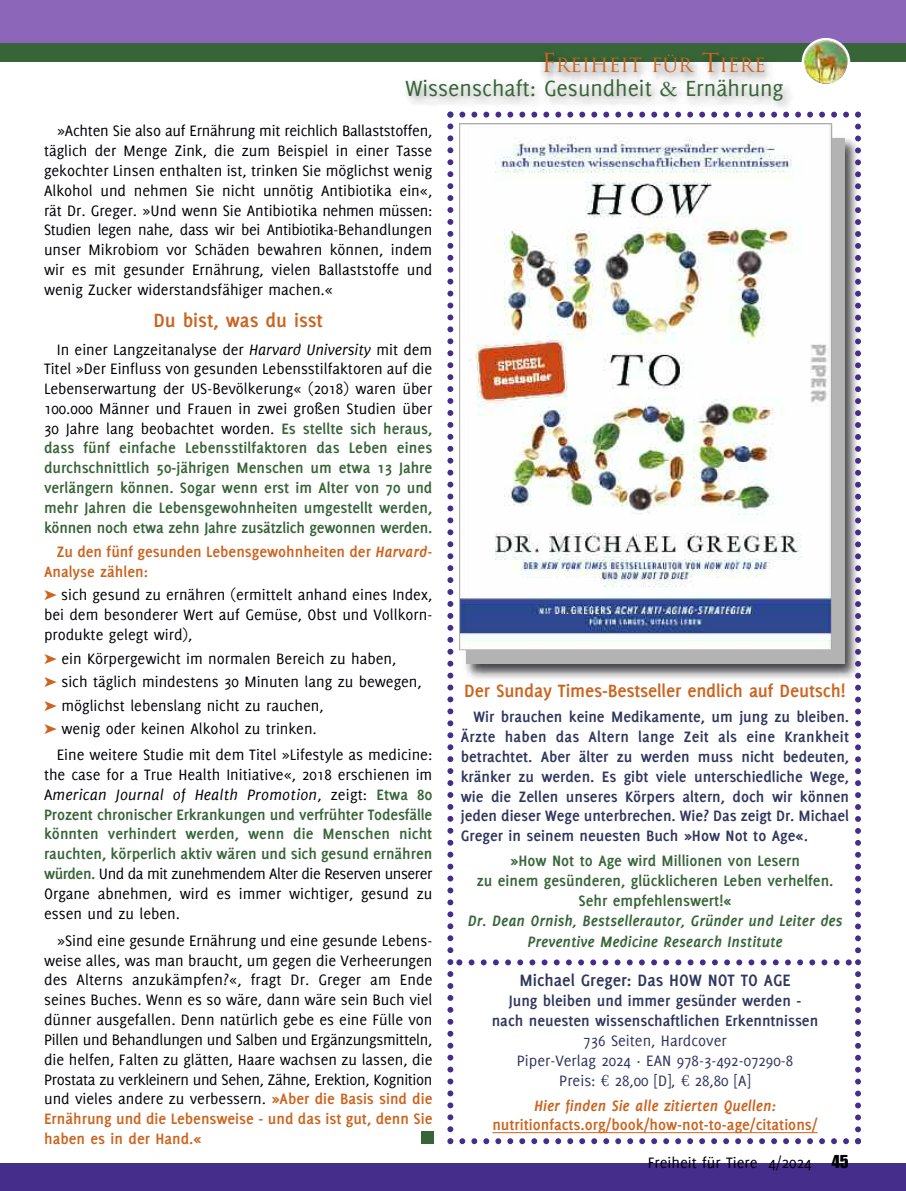
<style>
.page{position:relative;width:906px;height:1191px;background:#fff}
.page>*{position:absolute;margin:0;border:0;box-sizing:border-box;transform-origin:0 0}
.t1{font:24px "Delicious";color:#376538}
.t2{font:700 21px "Delicious";color:#cb641f}
.t3{font:700 19.5px "Delicious";letter-spacing:-.01em;color:#cb641f}
.t4{font:19.2px "Trajan";color:#cb641f}
.t5{font:700 18px "Delicious";color:#30365e}
.t6{font:16.5px/19.8px "Delicious";color:#000006;text-align:justify}
.t7{font:700 16.5px/19.8px "Delicious";color:#376538;text-align:justify}
.t8{font:700 16.5px/19.8px "Delicious";color:#30365e;text-align:center}
.t9{font:700 16.5px/19.6px "Delicious";color:#cb641f}
.t10{font:italic 700 16.5px/20.7px "Delicious";color:#376538;text-align:center}
.t11{font:16.5px/20.1px "Delicious";color:#30365e;text-align:center}
.t12{font:italic 700 16.5px "Delicious";color:#cb641f}
.s1{font-size:25.5px}
.s2{font-family:"Garamond"}
.s3{font-weight:400;color:#000006}
.s4{font-weight:400;font-style:italic;color:#000006}
.s5{font-style:italic}
.s6{color:#cb641f}
.s7{font-weight:700;color:#376538}
.s8{font-weight:700;color:#cb641f}
.s9{font-family:"Adobe Caslon Pro"}
.s10{font-family:"Impact"}
</style>
<div class="page">
<div style="left:0;top:1163px;width:906px;height:28px;background:#452d8b"></div>
<div style="left:0;top:0;width:906px;height:44px;background:#8c66b9"></div>
<div style="left:0;top:43px;width:906px;height:18px;background:#376538"></div>
<svg style="left:814px;top:38px;width:36px;height:46px"></svg>
<img style="left:490px;top:41px;width:334px;height:43px">
<img style="left:406px;top:67px;width:401px;height:45px">
<svg style="left:447px;top:112px;width:414px;height:1032px"></svg>
<div style="left:421px;top:1131px;width:13px;height:13px;background:#376538"></div>
<p class="t4" style="left:541px;top:54px;width:226px"><span class="s1">F</span>REIHEIT FÜR <span class="s1">T</span>IERE</p>
<h1 class="t1" style="left:405px;top:79px;width:380px">Wissenschaft: Gesundheit <span class="s2">&amp;</span> Ernährung</h1>
<p class="t6" style="left:44px;top:122px;width:390px;text-indent:13px">»Achten Sie also auf Ernährung mit reichlich Ballaststoffen, täglich der Menge Zink, die zum Beispiel in einer Tasse gekochter Linsen enthalten ist, trinken Sie möglichst wenig Alkohol und nehmen Sie nicht unnötig Antibiotika ein«, rät Dr. Greger. »Und wenn Sie Antibiotika nehmen müssen:<br>Studien legen nahe, dass wir bei Antibiotika-Behandlungen unser Mikrobiom vor Schäden bewahren können, indem wir es mit gesunder Ernährung, vielen Ballaststoffe und wenig Zucker widerstandsfähiger machen.«</p>
<p class="t2" style="left:153px;top:312px;width:171px">Du bist, was du isst</p>
<p class="t7" style="left:44px;top:340px;width:390px;text-indent:13px"><span class="s3">In einer Langzeitanalyse der</span> <span class="s4">Harvard University</span> <span class="s3">mit dem Titel »Der Einfluss von gesunden Lebensstilfaktoren auf die Lebenserwartung der US-Bevölkerung« (2018) waren über 100.000 Männer und Frauen in zwei großen Studien über 30 Jahre lang beobachtet worden.</span> Es stellte sich heraus, dass fünf einfache Lebensstilfaktoren das Leben eines durchschnittlich 50-jährigen Menschen um etwa 13 Jahre verlängern können. Sogar wenn erst im Alter von 70 und mehr Jahren die Lebensgewohnheiten umgestellt werden, können noch etwa zehn Jahre zusätzlich gewonnen werden.</p>
<p class="t9" style="left:44px;top:543px;width:390px;text-indent:13px">Zu den fünf gesunden Lebensgewohnheiten der <span class="s5">Harvard-<br></span>Analyse zählen:</p>
<p class="t6" style="left:44px;top:586px;width:390px"><span class="s6">➤</span> sich gesund zu ernähren (ermittelt anhand eines Index, bei dem besonderer Wert auf Gemüse, Obst und Vollkorn&shy;produkte gelegt wird),</p>
<p class="t6" style="left:44px;top:647px;width:379px;line-height:23.5px;text-align:left"><span class="s6">➤</span> ein Körpergewicht im normalen Bereich zu haben,<br><span class="s6">➤</span> sich täglich mindestens 30 Minuten lang zu bewegen, <span class="s6">➤</span> möglichst lebenslang nicht zu rauchen,<br><span class="s6">➤</span> wenig oder keinen Alkohol zu trinken.</p>
<p class="t6" style="left:44px;top:746px;width:390px;text-indent:13px">Eine weitere Studie mit dem Titel »Lifestyle as medicine: the case for a True Health Initiative«, 2018 erschienen im A<span class="s5">merican Journal of Health Promotion</span>, zeigt: <span class="s7">Etwa 80<br>Prozent chronischer Erkrankungen und verfrühter Todesfälle könnten verhindert werden, wenn die Menschen nicht rauchten, körperlich aktiv wären und sich gesund ernähren würden.</span> Und da mit zunehmendem Alter die Reserven unserer Organe abnehmen, wird es immer wichtiger, gesund zu essen und zu leben.</p>
<p class="t6" style="left:44px;top:931px;width:390px;text-indent:13px">»Sind eine gesunde Ernährung und eine gesunde Lebens&shy;weise alles, was man braucht, um gegen die Verheerungen des Alterns anzukämpfen?«, fragt Dr. Greger am Ende seines Buches. Wenn es so wäre, dann wäre sein Buch viel dünner ausgefallen. Denn natürlich gebe es eine Fülle von Pillen und Behandlungen und Salben und Ergänzungsmitteln, die helfen, Falten zu glätten, Haare wachsen zu lassen, die Prostata zu verkleinern und Sehen, Zähne, Erektion, Kognition und vieles andere zu verbessern. <span class="s8">»Aber die Basis sind die Ernährung und die Lebensweise - und das ist gut, denn Sie haben es in der Hand.«</span></p>
<p class="t3" style="left:464px;top:683px;width:383px">Der Sunday Times-Bestseller endlich auf Deutsch!</p>
<p class="t8" style="left:461px;top:708px;width:390px;text-align:justify;text-indent:13px">Wir brauchen keine Medikamente, um jung zu bleiben.<br>Ärzte haben das Altern lange Zeit als eine Krankheit betrachtet. Aber älter zu werden muss nicht bedeuten, kränker zu werden. Es gibt viele unterschiedliche Wege, wie die Zellen unseres Körpers altern, doch wir können jeden dieser Wege unterbrechen. Wie? Das zeigt Dr. Michael Greger in seinem neuesten Buch »How Not to Age«.</p>
<p class="t7" style="left:477px;top:852px;width:358px;text-align:center">»How Not to Age wird Millionen von Lesern<br>zu einem gesünderen, glücklicheren Leben verhelfen.<br>Sehr empfehlenswert!«</p>
<p class="t10" style="left:468px;top:911px;width:376px">Dr. Dean Ornish, Bestsellerautor, Gründer und Leiter des<br>Preventive Medicine Research Institute</p>
<p class="t5" style="left:519px;top:973px;width:273px">Michael Greger: Das HOW NOT TO AGE</p>
<p class="t8" style="left:492px;top:992px;width:328px">Jung bleiben und immer gesünder werden - nach neuesten wissenschaftlichen Erkenntnissen</p>
<p class="t11" style="left:517px;top:1031px;width:278px">736 Seiten, Hardcover<br>Piper-Verlag 2024 · EAN 978-3-492-07290-8<br>Preis: <span class="s9">€</span> 28,00 [D], <span class="s9">€</span> 28,80 [A]</p>
<p class="t12" style="left:534px;top:1099px;width:243px">Hier finden Sie alle zitierten Quellen:</p>
<p class="t9" style="left:492px;top:1116px;width:327px">nutritionfacts.org/book/how-not-to-age/citations/</p>
<p class="t6" style="left:647px;top:1154px;width:202px">Freiheit für Tiere 4/2024 <span class="s10">45</span></p>
</div>
